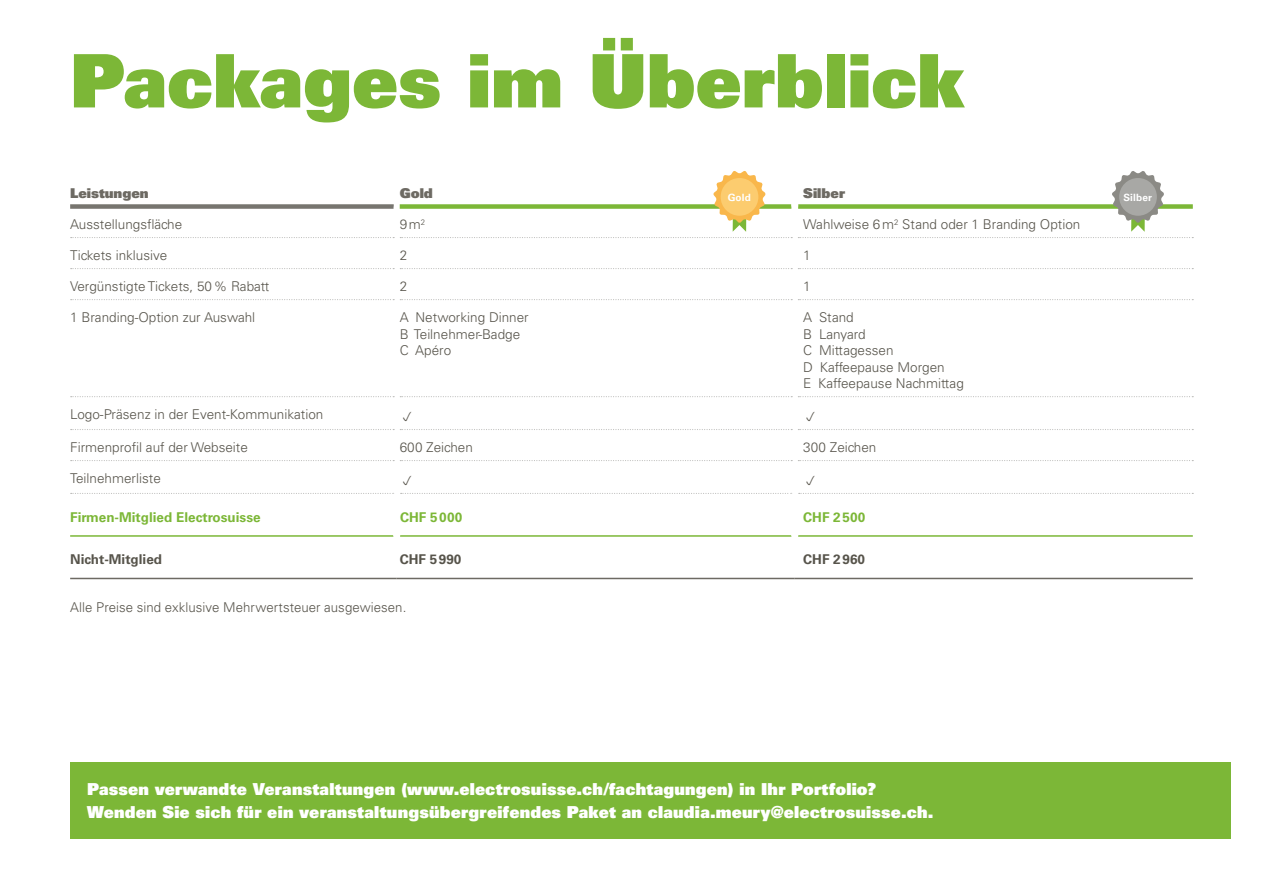
<style>
.page{position:relative;width:1263px;height:893px;background:#fff}
.page>*{position:absolute;margin:0;border:0;box-sizing:border-box;transform-origin:0 0}
.t1{font:73.8px "Univers LT Std X Black";color:#7cb737}
.t2{font:16.5px/22.5px "Univers LT Std X Black";letter-spacing:.015em;color:#fff}
.t3{font:300 13.5px/16.5px "Univers LT Std";color:#57544b}
.t4{font:700 13.5px "Univers LT Std";color:#7cb737}
.t5{font:700 13.5px "Univers LT Std";color:#57544b}
.t6{font:13.5px "Univers LT Std X Black";color:#6d6a63}
.t7{font:700 10.05px "Univers LT Std";letter-spacing:.015em;color:#fff}
</style>
<div class="page">
<div style="left:70px;top:762px;width:1161px;height:77px;background:#7cb737"></div>
<div style="left:70px;top:204px;width:324px;height:5px;background:#77756f"></div>
<svg style="left:71px;top:237px;width:323px;height:1px"></svg>
<svg style="left:71px;top:268px;width:323px;height:1px"></svg>
<svg style="left:400px;top:268px;width:392px;height:1px"></svg>
<svg style="left:798px;top:268px;width:395px;height:1px"></svg>
<svg style="left:71px;top:299px;width:323px;height:1px"></svg>
<svg style="left:400px;top:299px;width:392px;height:1px"></svg>
<svg style="left:798px;top:299px;width:395px;height:1px"></svg>
<svg style="left:71px;top:396px;width:323px;height:1px"></svg>
<svg style="left:400px;top:396px;width:392px;height:1px"></svg>
<svg style="left:798px;top:396px;width:395px;height:1px"></svg>
<svg style="left:71px;top:429px;width:323px;height:1px"></svg>
<svg style="left:400px;top:429px;width:392px;height:1px"></svg>
<svg style="left:798px;top:429px;width:395px;height:1px"></svg>
<svg style="left:71px;top:460px;width:323px;height:1px"></svg>
<svg style="left:400px;top:460px;width:392px;height:1px"></svg>
<svg style="left:798px;top:460px;width:395px;height:1px"></svg>
<svg style="left:71px;top:493px;width:322px;height:1px"></svg>
<svg style="left:401px;top:493px;width:390px;height:1px"></svg>
<svg style="left:799px;top:493px;width:394px;height:1px"></svg>
<hr style="left:70px;top:535px;width:323px;height:2px;background:#7cb737">
<hr style="left:400px;top:535px;width:391px;height:2px;background:#7cb737">
<hr style="left:798px;top:535px;width:395px;height:2px;background:#7cb737">
<hr style="left:70px;top:578px;width:327px;height:1px;background:#6d6a63">
<hr style="left:397px;top:578px;width:398px;height:1px;background:#6d6a63">
<hr style="left:795px;top:578px;width:398px;height:1px;background:#6d6a63">
<svg style="left:798px;top:171px;width:395px;height:67px"></svg>
<div style="left:1119px;top:178px;width:38px;height:38px;background:#a8a8a5;border-radius:50%"></div>
<svg style="left:400px;top:171px;width:392px;height:67px"></svg>
<div style="left:721px;top:178px;width:37px;height:38px;background:#fccc6f;border-radius:50%"></div>
<h1 class="t1" style="left:70px;top:32px;width:895px">Packages im Überblick</h1>
<p class="t6" style="left:70px;top:184px;width:80px">Leistungen</p>
<p class="t6" style="left:400px;top:184px;width:35px">Gold</p>
<p class="t6" style="left:803px;top:184px;width:43px">Silber</p>
<p class="t3" style="left:70px;top:216px;width:114px">Ausstellungsfläche</p>
<p class="t3" style="left:400px;top:216px;width:27px">9m<sup>2</sup></p>
<p class="t3" style="left:803px;top:216px;width:279px">Wahlweise 6m<sup>2</sup> Stand oder 1 Branding Option</p>
<p class="t3" style="left:70px;top:247px;width:99px">Tickets inklusive</p>
<p class="t3" style="left:400px;top:247px;width:9px">2</p>
<p class="t3" style="left:803px;top:247px;width:9px">1</p>
<p class="t3" style="left:70px;top:278px;width:201px">Vergünstigte Tickets, 50% Rabatt</p>
<p class="t3" style="left:400px;top:278px;width:9px">2</p>
<p class="t3" style="left:803px;top:278px;width:9px">1</p>
<p class="t3" style="left:70px;top:309px;width:187px">1 Branding-Option zur Auswahl</p>
<p class="t3" style="left:400px;top:309px;width:131px">A Networking Dinner<br>B Teilnehmer-Badge<br>C Apéro</p>
<p class="t3" style="left:803px;top:309px;width:162px">A Stand<br>B Lanyard<br>C Mittagessen<br>D Kaffeepause Morgen<br>E Kaffeepause Nachmittag</p>
<p class="t3" style="left:70px;top:406px;width:255px">Logo-Präsenz in der Event-Kommunikation</p>
<p class="t3" style="left:70px;top:439px;width:179px">Firmenprofil auf der Webseite</p>
<p class="t3" style="left:400px;top:439px;width:75px">600 Zeichen</p>
<p class="t3" style="left:803px;top:439px;width:75px">300 Zeichen</p>
<p class="t3" style="left:70px;top:470px;width:92px">Teilnehmerliste</p>
<p class="t4" style="left:70px;top:509px;width:192px">Firmen-Mitglied Electrosuisse</p>
<p class="t4" style="left:400px;top:509px;width:64px">CHF 5000</p>
<p class="t4" style="left:803px;top:509px;width:63px">CHF 2500</p>
<p class="t5" style="left:70px;top:552px;width:93px">Nicht-Mitglied</p>
<p class="t5" style="left:400px;top:552px;width:63px">CHF 5990</p>
<p class="t5" style="left:803px;top:552px;width:63px">CHF 2960</p>
<p class="t3" style="left:70px;top:599px;width:338px">Alle Preise sind exklusive Mehrwertsteuer ausgewiesen.</p>
<p class="t7" style="left:728px;top:191px;width:25px">Gold</p>
<p class="t7" style="left:1123px;top:191px;width:30px">Silber</p>
<p class="t2" style="left:87px;top:778px;width:848px">Passen verwandte Veranstaltungen (www.electrosuisse.ch/fachtagungen) in Ihr Portfolio?<br>Wenden Sie sich für ein veranstaltungsübergreifendes Paket an claudia.meury@electrosuisse.ch.</p>
</div>
